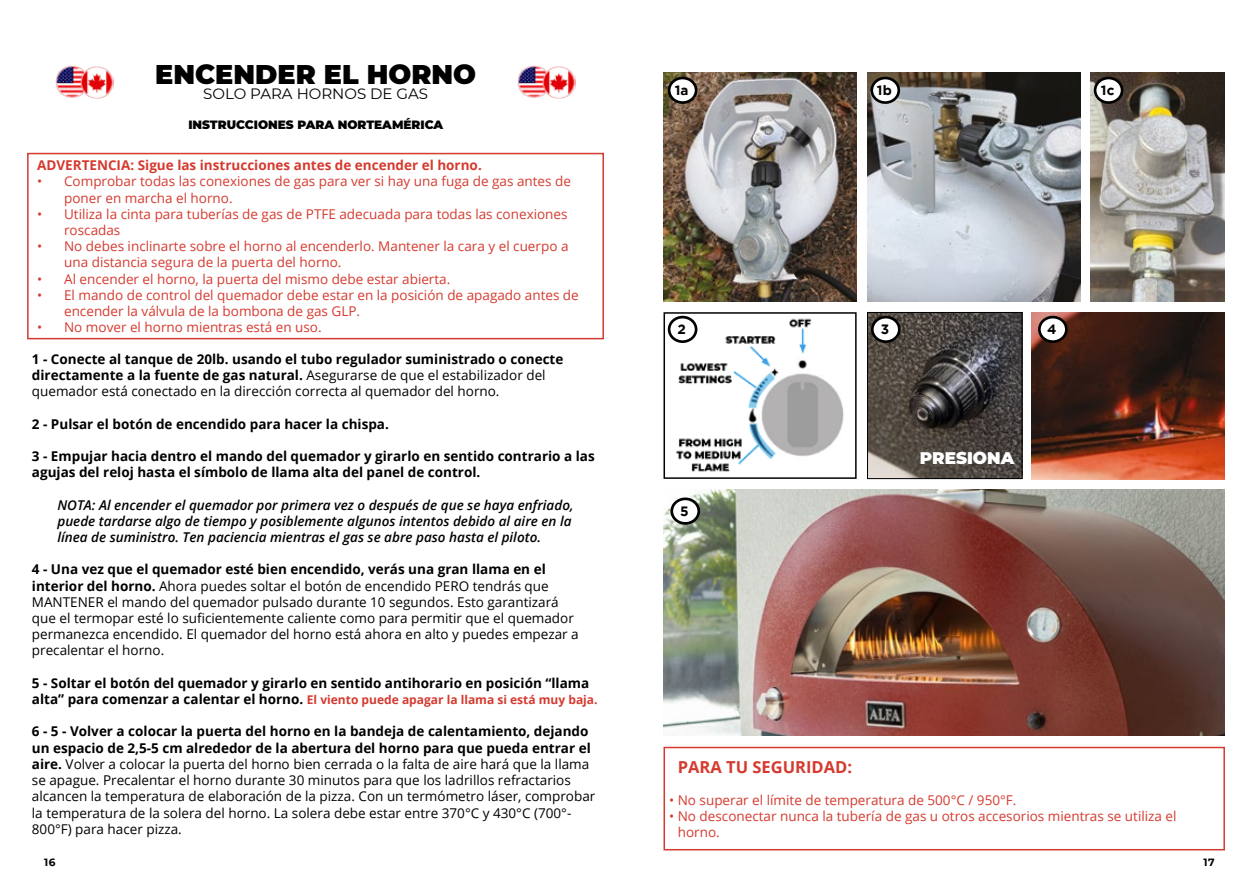
<style>
.page{position:relative;width:1259px;height:893px;background:#fff}
.page>*{position:absolute;margin:0;border:0;box-sizing:border-box;transform-origin:0 0}
.t1{font:900 27px "Montserrat";color:#000}
.t2{font:900 16.8px "Montserrat";color:#fff}
.t3{font:700 16.5px "Open Sans";color:#d53a2f}
.t4{font:15px "Montserrat";color:#000}
.t5{font:13.5px/16.2px "Open Sans";color:#000}
.t6{font:13.5px/16.2px "Open Sans";color:#d53a2f}
.t7{font:700 13.5px/16.2px "Open Sans";color:#000}
.t8{font:italic 600 13.5px/16.2px "Open Sans";color:#000}
.t9{font:700 13.5px "Open Sans";color:#d53a2f}
.t10{font:700 13.5px "Gotham";color:#000}
.t11{font:700 12px "Open Sans";color:#d53a2f}
.t12{font:900 12px "Montserrat";color:#000}
.t13{font:700 10.5px "Montserrat";color:#000}
.s1{font-weight:400}
.s2{font-weight:700}
.s3{font-size:13.5px;color:#000}
</style>
<div class="page">
<img style="left:56px;top:65px;width:57px;height:33px">
<img style="left:518px;top:65px;width:57px;height:33px">
<img style="left:663px;top:72px;width:193px;height:230px">
<img style="left:867px;top:72px;width:213px;height:230px">
<img style="left:1032px;top:313px;width:193px;height:166px">
<div style="left:669px;top:78px;width:27px;height:25px;background:#fff;border-radius:50%"></div>
<div style="left:668px;top:77px;width:29px;height:27px;border:3px solid #000;border-radius:50%"></div>
<div style="left:872px;top:78px;width:26px;height:25px;background:#fff;border-radius:50%"></div>
<div style="left:870px;top:77px;width:30px;height:27px;border:3px solid #000;border-radius:50%"></div>
<div style="left:1039px;top:317px;width:27px;height:25px;background:#fff;border-radius:50%"></div>
<div style="left:1038px;top:316px;width:29px;height:27px;border:3px solid #000;border-radius:50%"></div>
<img style="left:1090px;top:72px;width:135px;height:230px">
<img style="left:663px;top:490px;width:562px;height:246px">
<div style="left:1095px;top:78px;width:27px;height:25px;background:#fff;border-radius:50%"></div>
<div style="left:1093px;top:77px;width:30px;height:27px;border:3px solid #000;border-radius:50%"></div>
<div style="left:672px;top:499px;width:27px;height:24px;background:#fff;border-radius:50%"></div>
<div style="left:670px;top:497px;width:30px;height:28px;border:3px solid #000;border-radius:50%"></div>
<img style="left:869px;top:314px;width:151px;height:163px">
<div style="left:867px;top:312px;width:155px;height:167px;border:1px solid #000"></div>
<div style="left:872px;top:317px;width:27px;height:25px;background:#fff;border-radius:50%"></div>
<div style="left:871px;top:316px;width:29px;height:27px;border:3px solid #000;border-radius:50%"></div>
<div style="left:663px;top:747px;width:562px;height:103px;border:2px solid #d53a2f"></div>
<div style="left:27px;top:153px;width:577px;height:186px;border:2px solid #d53a2f"></div>
<svg style="left:663px;top:312px;width:194px;height:167px"></svg>
<div style="left:669px;top:317px;width:27px;height:25px;background:#fff;border-radius:50%"></div>
<div style="left:668px;top:316px;width:29px;height:27px;border:3px solid #000;border-radius:50%"></div>
<h1 class="t1" style="left:155px;top:54px;width:322px">ENCENDER EL HORNO</h1>
<p class="t4" style="left:203px;top:83px;width:226px">SOLO PARA HORNOS DE GAS</p>
<p class="t12" style="left:188px;top:116px;width:256px">INSTRUCCIONES PARA NORTEAMÉRICA</p>
<p class="t10" style="left:675px;top:83px;width:15px">1a</p>
<p class="t10" style="left:877px;top:83px;width:16px">1b</p>
<p class="t9" style="left:37px;top:156px;width:446px">ADVERTENCIA: Sigue las instrucciones antes de encender el horno.</p>
<p class="t6" style="left:64px;top:173px;width:508px;text-indent:-27px">• Comprobar todas las conexiones de gas para ver si hay una fuga de gas antes de poner en marcha el horno.</p>
<p class="t6" style="left:64px;top:205px;width:505px;text-indent:-27px">• Utiliza la cinta para tuberías de gas de PTFE adecuada para todas las conexiones roscadas</p>
<p class="t6" style="left:64px;top:238px;width:506px;text-indent:-27px">• No debes inclinarte sobre el horno al encenderlo. Mantener la cara y el cuerpo a una distancia segura de la puerta del horno.</p>
<p class="t6" style="left:37px;top:270px;width:415px">• Al encender el horno, la puerta del mismo debe estar abierta.</p>
<p class="t6" style="left:64px;top:286px;width:516px;text-indent:-27px">• El mando de control del quemador debe estar en la posición de apagado antes de encender la válvula de la bombona de gas GLP.</p>
<p class="t6" style="left:37px;top:319px;width:286px">• No mover el horno mientras está en uso.</p>
<p class="t10" style="left:677px;top:322px;width:10px">2</p>
<p class="t10" style="left:880px;top:322px;width:10px">3</p>
<p class="t10" style="left:1101px;top:83px;width:15px">1c</p>
<p class="t10" style="left:1047px;top:322px;width:11px">4</p>
<p class="t7" style="left:32px;top:350px;width:533px">1 - Conecte al tanque de 20lb. usando el tubo regulador suministrado o conecte directamente a la fuente de gas natural. <span class="s1">Asegurarse de que el estabilizador del quemador está conectado en la dirección correcta al quemador del horno.</span></p>
<p class="t7" style="left:32px;top:415px;width:358px">2 - Pulsar el botón de encendido para hacer la chispa.</p>
<p class="t7" style="left:32px;top:448px;width:564px">3 - Empujar hacia dentro el mando del quemador y girarlo en sentido contrario a las agujas del reloj hasta el símbolo de llama alta del panel de control.</p>
<p class="t8" style="left:57px;top:496px;width:517px">NOTA: Al encender el quemador por primera vez o después de que se haya enfriado, puede tardarse algo de tiempo y posiblemente algunos intentos debido al aire en la línea de suministro. Ten paciencia mientras el gas se abre paso hasta el piloto.</p>
<p class="t5" style="left:32px;top:561px;width:548px"><span class="s2">4 - Una vez que el quemador esté bien encendido, verás una gran llama en el interior del horno.</span> Ahora puedes soltar el botón de encendido PERO tendrás que MANTENER el mando del quemador pulsado durante 10 segundos. Esto garantizará que el termopar esté lo suficientemente caliente como para permitir que el quemador permanezca encendido. El quemador del horno está ahora en alto y puedes empezar a precalentar el horno.</p>
<p class="t7" style="left:32px;top:674px;width:559px">5 - Soltar el botón del quemador y girarlo en sentido antihorario en posición “llama</p>
<p class="t11" style="left:32px;top:691px;width:567px"><span class="s3">alta” para comenzar a calentar el horno.</span> El viento puede apagar la llama si está muy baja.</p>
<p class="t5" style="left:32px;top:723px;width:565px"><span class="s2">6 - 5 - Volver a colocar la puerta del horno en la bandeja de calentamiento, dejando un espacio de 2,5-5 cm alrededor de la abertura del horno para que pueda entrar el aire.</span> Volver a colocar la puerta del horno bien cerrada o la falta de aire hará que la llama se apague. Precalentar el horno durante 30 minutos para que los ladrillos refractarios alcancen la temperatura de elaboración de la pizza. Con un termómetro láser, comprobar la temperatura de la solera del horno. La solera debe estar entre 370°C y 430°C (700°- 800°F) para hacer pizza.</p>
<p class="t10" style="left:680px;top:503px;width:10px">5</p>
<p class="t2" style="left:920px;top:446px;width:96px">PRESIONA</p>
<p class="t3" style="left:678px;top:755px;width:176px">PARA TU SEGURIDAD:</p>
<p class="t6" style="left:669px;top:792px;width:349px">• No superar el límite de temperatura de 500°C / 950°F.</p>
<p class="t6" style="left:678px;top:808px;width:500px;text-indent:-9px">• No desconectar nunca la tubería de gas u otros accesorios mientras se utiliza el horno.</p>
<p class="t13" style="left:44px;top:854px;width:13px">16</p>
<p class="t13" style="left:1203px;top:854px;width:13px">17</p>
</div>
